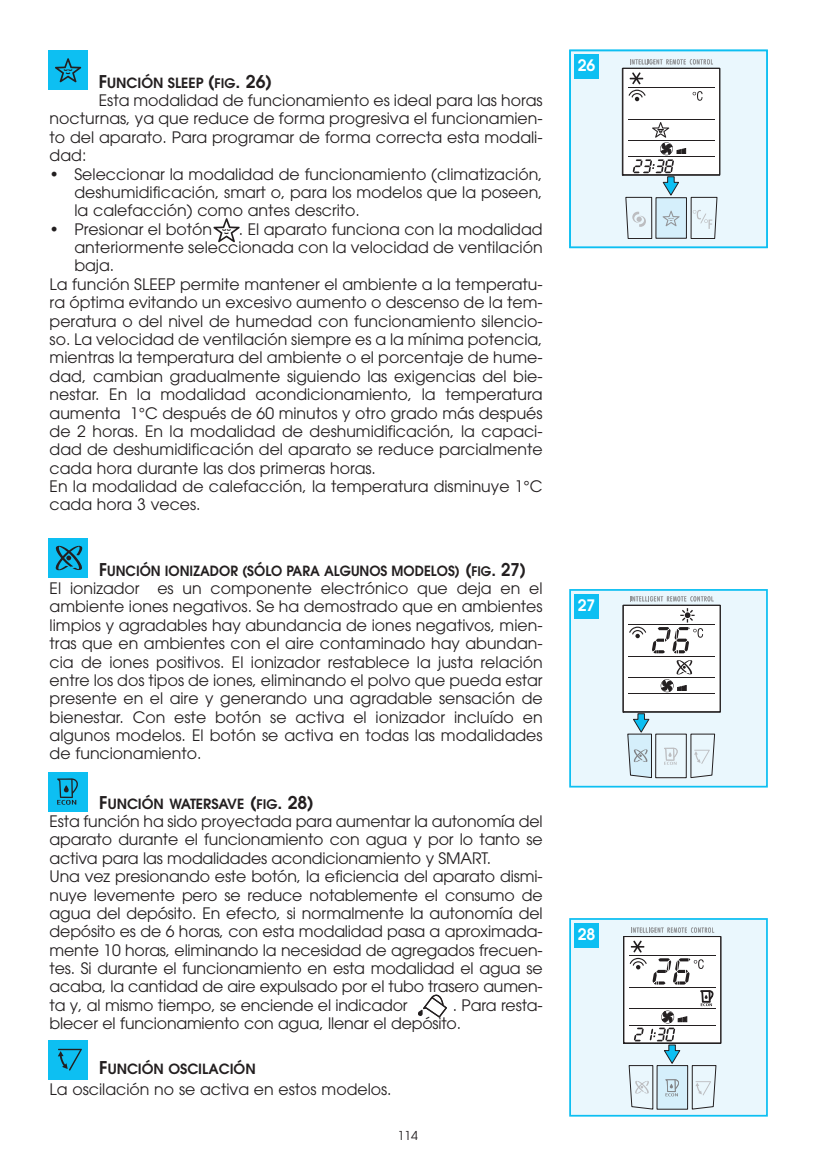
<style>
.page{position:relative;width:818px;height:1166px;background:#fff}
.page>*{position:absolute;margin:0;border:0;box-sizing:border-box;transform-origin:0 0}
.t1{font:15.75px/18.4px "Avant Garde";color:#231f20;text-align:justify}
.t2{font:600 15.75px "Avant Garde";color:#fff}
.t3{font:600 14px "Avant Garde";color:#231f20}
.t4{font:600 14px "Avant Garde";color:#231f20;scale:.95 1}
.t5{font:12.25px "Avant Garde";color:#231f20}
.s1{font-size:17.5px}
.s2{font-size:13.12px}
</style>
<div class="page">
<div style="left:570px;top:50px;width:196px;height:197px;background:#eaf7fd"></div>
<svg style="left:622px;top:59px;width:98px;height:180px"></svg>
<div style="left:621px;top:68px;width:99px;height:108px;border:1px solid #231f20"></div>
<div style="left:569px;top:50px;width:198px;height:198px;border:2px solid #0dbff2"></div>
<div style="left:570px;top:590px;width:196px;height:196px;background:#eaf7fd"></div>
<svg style="left:622px;top:596px;width:98px;height:182px"></svg>
<div style="left:569px;top:589px;width:198px;height:198px;border:2px solid #0dbff2"></div>
<div style="left:570px;top:919px;width:196px;height:196px;background:#eaf7fd"></div>
<div style="left:623px;top:936px;width:97px;height:106px;background:#fff"></div>
<svg style="left:629px;top:940px;width:17px;height:29px"></svg>
<svg style="left:652px;top:958px;width:51px;height:26px"></svg>
<hr style="left:629px;top:955px;width:86px;height:1px;background:#231f20">
<hr style="left:629px;top:987px;width:86px;height:1px;background:#231f20">
<svg style="left:631px;top:927px;width:83px;height:5px"></svg>
<div style="left:623px;top:936px;width:98px;height:107px;border:1px solid #231f20"></div>
<svg style="left:623px;top:990px;width:93px;height:119px"></svg>
<div style="left:569px;top:918px;width:198px;height:198px;border:2px solid #0dbff2"></div>
<div style="left:574px;top:55px;width:24px;height:24px;background:#0dbff2"></div>
<div style="left:574px;top:594px;width:24px;height:25px;background:#0dbff2"></div>
<div style="left:574px;top:923px;width:24px;height:24px;background:#0dbff2"></div>
<div style="left:48px;top:50px;width:40px;height:40px;background:#0dbff2"></div>
<svg style="left:55px;top:58px;width:26px;height:25px"></svg>
<svg style="left:214px;top:218px;width:25px;height:24px"></svg>
<div style="left:48px;top:538px;width:40px;height:40px;background:#0dbff2"></div>
<svg style="left:55px;top:545px;width:27px;height:25px"></svg>
<div style="left:48px;top:771px;width:39px;height:40px;background:#0dbff2"></div>
<svg style="left:57px;top:778px;width:21px;height:26px"></svg>
<div style="left:48px;top:1039px;width:40px;height:40px;background:#0dbff2"></div>
<svg style="left:58px;top:1048px;width:24px;height:22px"></svg>
<svg style="left:418px;top:994px;width:28px;height:23px"></svg>
<p class="t3" style="left:99px;top:77px;width:175px"><span class="s1">F</span>UNCIÓN SLEEP <span class="s1">(</span><span class="s2">FIG</span><span class="s1">. 26)</span></p>
<p class="t1" style="left:50px;top:92px;width:494px;text-indent:49px">Esta modalidad de funcionamiento es ideal para las horas nocturnas, ya que reduce de forma progresiva el funcionamien&shy;to del aparato. Para programar de forma correcta esta modali&shy;dad:</p>
<p class="t1" style="left:74px;top:166px;width:469px;text-indent:-25px">• Seleccionar la modalidad de funcionamiento (climatización, deshumidificación, smart o, para los modelos que la poseen, la calefacción) como antes descrito.</p>
<p class="t1" style="left:50px;top:221px;width:164px">• Presionar el botón</p>
<p class="t1" style="left:239px;top:221px;width:305px">. El aparato funciona con la modalidad</p>
<p class="t1" style="left:74px;top:239px;width:469px">anteriormente seleccionada con la velocidad de ventilación</p>
<p class="t1" style="left:74px;top:258px;width:41px">baja.</p>
<p class="t1" style="left:50px;top:276px;width:494px">La función SLEEP permite mantener el ambiente a la temperatu-</p>
<p class="t1" style="left:50px;top:295px;width:494px">ra óptima evitando un excesivo aumento o descenso de la tem-</p>
<p class="t1" style="left:50px;top:313px;width:494px">peratura o del nivel de humedad con funcionamiento silencio-</p>
<p class="t1" style="left:50px;top:331px;width:494px">so. La velocidad de ventilación siempre es a la mínima potencia,</p>
<p class="t1" style="left:50px;top:350px;width:494px">mientras la temperatura del ambiente o el porcentaje de hume-</p>
<p class="t1" style="left:50px;top:368px;width:494px">dad, cambian gradualmente siguiendo las exigencias del bie-</p>
<p class="t1" style="left:50px;top:387px;width:494px">nestar. En la modalidad acondicionamiento, la temperatura</p>
<p class="t1" style="left:50px;top:405px;width:494px">aumenta 1°C después de 60 minutos y otro grado más después</p>
<p class="t1" style="left:50px;top:423px;width:494px">de 2 horas. En la modalidad de deshumidificación, la capaci-</p>
<p class="t1" style="left:50px;top:442px;width:494px">dad de deshumidificación del aparato se reduce parcialmente</p>
<p class="t1" style="left:50px;top:460px;width:328px">cada hora durante las dos primeras horas.</p>
<p class="t1" style="left:50px;top:478px;width:494px">En la modalidad de calefacción, la temperatura disminuye 1°C</p>
<p class="t1" style="left:50px;top:497px;width:152px">cada hora 3 veces.</p>
<p class="t4" style="left:99px;top:565px;width:450px"><span class="s1">F</span>UNCIÓN IONIZADOR (SÓLO PARA ALGUNOS MODELOS) <span class="s1">(</span><span class="s2">FIG</span><span class="s1">. 27)</span></p>
<p class="t1" style="left:50px;top:580px;width:494px">El ionizador es un componente electrónico que deja en el ambiente iones negativos. Se ha demostrado que en ambientes limpios y agradables hay abundancia de iones negativos, mien&shy;tras que en ambientes con el aire contaminado hay abundan&shy;cia de iones positivos. El ionizador restablece la justa relación entre los dos tipos de iones, eliminando el polvo que pueda estar presente en el aire y generando una agradable sensación de bienestar. Con este botón se activa el ionizador incluído en algunos modelos. El botón se activa en todas las modalidades de funcionamiento.</p>
<p class="t3" style="left:99px;top:798px;width:216px"><span class="s1">F</span>UNCIÓN WATERSAVE <span class="s1">(</span><span class="s2">FIG</span><span class="s1">. 28)</span></p>
<p class="t1" style="left:50px;top:813px;width:494px;text-align:left">Esta función ha sido proyectada para aumentar la autonomía del aparato durante el funcionamiento con agua y por lo tanto se activa para las modalidades acondicionamiento y SMART.<br>Una vez presionando este botón, la eficiencia del aparato dismi&shy;nuye levemente pero se reduce notablemente el consumo de agua del depósito. En efecto, si normalmente la autonomía del depósito es de 6 horas, con esta modalidad pasa a aproximada&shy;mente 10 horas, eliminando la necesidad de agregados frecuen&shy;tes. Si durante el funcionamiento en esta modalidad el agua se acaba, la cantidad de aire expulsado por el tubo trasero aumen&shy;ta y, al mismo tiempo, se enciende el indicador</p>
<p class="t1" style="left:50px;top:997px;width:494px;text-indent:403px">. Para resta&shy;blecer el funcionamiento con agua, llenar el depósito.</p>
<p class="t3" style="left:99px;top:1063px;width:158px"><span class="s1">F</span>UNCIÓN OSCILACIÓN</p>
<p class="t1" style="left:50px;top:1081px;width:343px">La oscilación no se activa en estos modelos.</p>
<p class="t5" style="left:397px;top:1130px;width:22px">114</p>
<p class="t2" style="left:577px;top:60px;width:19px">26</p>
<p class="t2" style="left:577px;top:599px;width:19px">27</p>
<p class="t2" style="left:577px;top:928px;width:19px">28</p>
</div>
